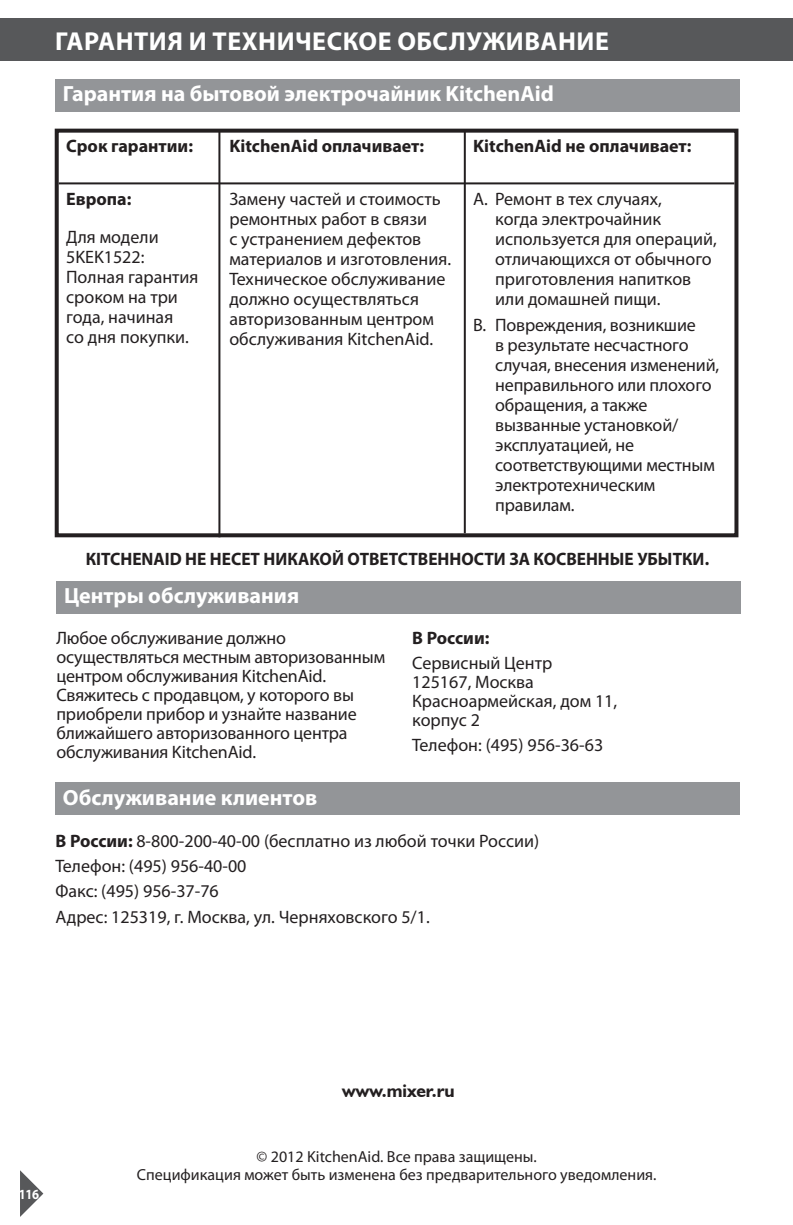
<style>
.page{position:relative;width:793px;height:1225px;background:#fff}
.page>*{position:absolute;margin:0;border:0;box-sizing:border-box;transform-origin:0 0}
.t1{font:700 26px "Myriad Pro";letter-spacing:.02em;color:#fff}
.t2{font:700 22px "Myriad Pro";color:#fff}
.t3{font:18px/20px "Myriad Pro";letter-spacing:-.005em;color:#231f20}
.t4{font:700 18px "Myriad Pro";color:#231f20}
.t5{font:700 18px "Myriad Pro";color:#231f20;scale:.96 1}
.t6{font:700 18px "Humanist 521 BT";color:#231f20}
.t7{font:16px/18px "Myriad Pro";color:#231f20;text-align:center}
.t8{font:700 14px "Myriad Pro";color:#fff;scale:.9 1}
.s1{font-weight:700}
</style>
<div class="page">
<svg style="left:20px;top:1170px;width:23px;height:46px"></svg>
<div style="left:0;top:19px;width:792px;height:42px;background:#57585a"></div>
<div style="left:55px;top:129px;width:683px;height:408px;border:4px solid #231f20"></div>
<hr style="left:218px;top:131px;width:2px;height:406px;background:#231f20">
<hr style="left:463px;top:130px;width:2px;height:403px;background:#231f20">
<hr style="left:59px;top:182px;width:675px;height:2px;background:#231f20">
<div style="left:55px;top:79px;width:684px;height:32px;background:#939598"></div>
<div style="left:55px;top:782px;width:684px;height:32px;background:#939598"></div>
<div style="left:56px;top:581px;width:684px;height:32px;background:#939598"></div>
<p class="t1" style="left:55px;top:24px;width:29px">ГАРАНТ</p>
<p class="t1" style="left:149px;top:24px;width:195px">ИЯ И ТЕХНИЧЕСКО</p>
<p class="t1" style="left:377px;top:24px;width:72px">Е ОБСЛУ</p>
<p class="t1" style="left:482px;top:24px;width:128px">ЖИВАНИЕ</p>
<p class="t2" style="left:63px;top:79px;width:492px">Гарантия на бытовой электрочайник KitchenAid</p>
<p class="t4" style="left:66px;top:134px;width:128px">Срок гарантии:</p>
<p class="t4" style="left:229px;top:134px;width:196px">KitchenAid оплачивает:</p>
<p class="t4" style="left:473px;top:134px;width:220px">KitchenAid не оплачивает:</p>
<p class="t3" style="left:66px;top:179px;width:94px;line-height:38px"><span class="s1">Европа:<br></span>Для модели</p>
<p class="t3" style="left:66px;top:246px;width:134px">5KEK1522:<br>Полная гарантия сроком на три года, начиная<br>со дня покупки.</p>
<p class="t3" style="left:229px;top:188px;width:223px">Замену частей и стоимость ремонтных работ в связи<br>с устранением дефектов материалов и изготовления.<br>Техническое обслуживание должно осуществляться авторизованным центром обслуживания KitchenAid.</p>
<p class="t3" style="left:495px;top:188px;width:223px;text-indent:-22px">A. Ремонт в тех случаях,<br>когда электрочайник используется для операций, отличающихся от обычного приготовления напитков или домашней пищи.</p>
<p class="t3" style="left:495px;top:314px;width:225px;text-indent:-22px">B. Повреждения, возникшие<br>в результате несчастного случая, внесения изменений, неправильного или плохого обращения, а также вызванные установкой/ эксплуатацией, не соответствующими местным электротехническим правилам.</p>
<p class="t5" style="left:86px;top:547px;width:222px">КIТСНЕNАID НЕ НЕСЕТ НИКАКО</p>
<p class="t5" style="left:332px;top:547px;width:123px">Й ОТВЕТСТВЕННОСТ</p>
<p class="t5" style="left:493px;top:547px;width:226px">И ЗА КОСВЕНН ЫЕ УБЫТКИ.</p>
<p class="t2" style="left:64px;top:581px;width:237px">Центры обслуживания</p>
<p class="t3" style="left:56px;top:628px;width:330px;line-height:19px">Любое обслуживание должно осуществляться местным авторизованным центром обслуживания KitchenAid.<br>Свяжитесь с продавцом, у которого вы приобрели прибор и узнайте название ближайшего авторизованного центра обслуживания KitchenAid.</p>
<p class="t3" style="left:412px;top:625px;width:141px;line-height:25px"><span class="s1">В России:<br></span>Сервисный Центр</p>
<p class="t3" style="left:412px;top:672px;width:206px;line-height:19px">125167, Москва<br>Красноармейская, дом 11, корпус 2</p>
<p class="t3" style="left:412px;top:734px;width:192px">Телефон: (495) 956-36-63</p>
<p class="t2" style="left:63px;top:782px;width:256px">Обслуживание клиентов</p>
<p class="t3" style="left:55px;top:828px;width:485px;line-height:25px"><span class="s1">В России:</span> 8-800-200-40-00 (бесплатно из любой точки России)<br>Телефон: (495) 956-40-00<br>Факс: (495) 956-37-76<br>Адрес: 125319, г. Москва, ул. Черняховского 5/1.</p>
<p class="t8" style="left:19px;top:1184px;width:24px">116</p>
<p class="t6" style="left:342px;top:1079px;width:114px">www.mixer.ru</p>
<p class="t7" style="left:137px;top:1147px;width:521px">© 2012 KitchenAid. Все права защищены.<br>Спецификация может быть изменена без предварительного уведомления.</p>
</div>
